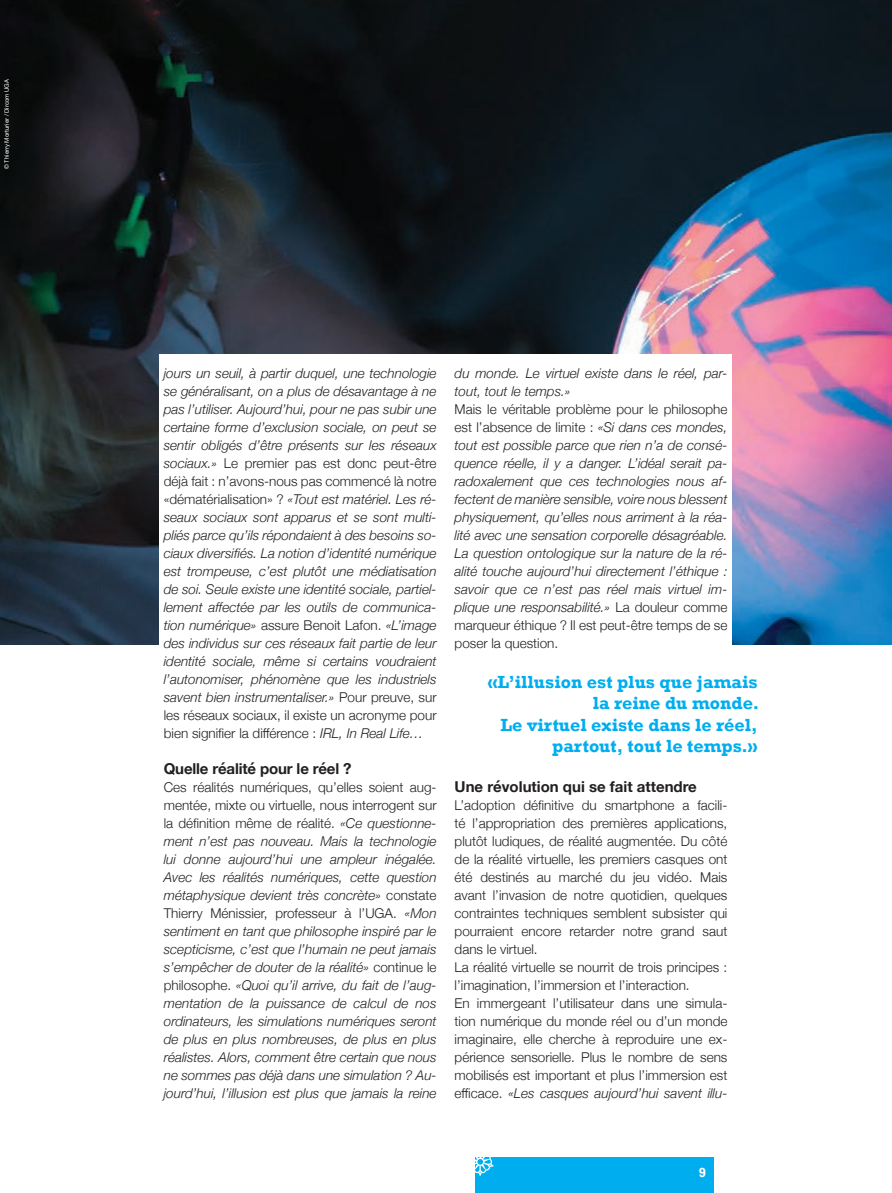
<style>
.page{position:relative;width:892px;height:1193px;background:#fff}
.page>*{position:absolute;margin:0;border:0;box-sizing:border-box;transform-origin:0 0}
.t1{font:700 18px/21.6px "Rockwell";color:#00aeef;text-align:right}
.t2{font:700 15px "Helvetica Neue";color:#231f20}
.t3{font:italic 300 13.5px/18px "Helvetica Neue";color:#231f20;text-align:justify}
.t4{font:300 13.5px/18px "Helvetica Neue";color:#231f20}
.t5{font:700 13.5px "Rockwell";color:#fff}
.t6{font:6px "Helvetica Neue";color:#fff}
.s1{font-style:normal}
.s2{font-style:italic}
</style>
<div class="page">
<div style="left:475px;top:1157px;width:238px;height:36px;background:#00aeef"></div>
<svg style="left:475px;top:1157px;width:18px;height:18px"></svg>
<img style="left:0;top:0;width:892px;height:644px">
<div style="left:159px;top:354px;width:572px;height:757px;background:#fff"></div>
<p class="t6" style="left:2px;top:169px;width:91px;rotate:-90deg">© Thierry Morturier / Dircom UGA</p>
<p class="t3" style="left:164px;top:363px;width:274px">jours un seuil, à partir duquel, une technologie se généralisant, on a plus de désavantage à ne pas l’utiliser. Aujourd’hui, pour ne pas subir une certaine forme d’exclusion sociale, on peut se sentir obligés d’être présents sur les réseaux sociaux.» <span class="s1">Le premier pas est donc peut-être déjà fait : n’avons-nous pas commencé là notre «dématérialisation» ?</span> «Tout est matériel. Les ré&shy;seaux sociaux sont apparus et se sont multi&shy;pliés parce qu’ils répondaient à des besoins so&shy;ciaux diversifiés. La notion d’identité numérique est trompeuse, c’est plutôt une médiatisation de soi. Seule existe une identité sociale, partiel&shy;lement affectée par les outils de communica&shy;tion numérique» <span class="s1">assure Benoit Lafon.</span> «L’image des individus sur ces réseaux fait partie de leur identité sociale, même si certains voudraient l’autonomiser, phénomène que les industriels savent bien instrumentaliser.» <span class="s1">Pour preuve, sur les réseaux sociaux, il existe un acronyme pour bien signifier la différence :</span> IRL, In Real Life…</p>
<p class="t2" style="left:164px;top:757px;width:189px">Quelle réalité pour le réel ?</p>
<p class="t3" style="left:164px;top:777px;width:274px"><span class="s1">Ces réalités numériques, qu’elles soient aug&shy;mentée, mixte ou virtuelle, nous interrogent sur la définition même de réalité.</span> «Ce questionne&shy;ment n’est pas nouveau. Mais la technologie lui donne aujourd’hui une ampleur inégalée.<br>Avec les réalités numériques, cette question métaphysique devient très concrète» <span class="s1">constate Thierry Ménissier, professeur à l’UGA.</span> «Mon sentiment en tant que philosophe inspiré par le scepticisme, c’est que l’humain ne peut jamais s’empêcher de douter de la réalité» <span class="s1">continue le philosophe.</span> «Quoi qu’il arrive, du fait de l’aug&shy;mentation de la puissance de calcul de nos ordinateurs, les simulations numériques seront de plus en plus nombreuses, de plus en plus réalistes. Alors, comment être certain que nous ne sommes pas déjà dans une simulation ? Au&shy;jourd’hui, l’illusion est plus que jamais la reine</p>
<p class="t3" style="left:454px;top:363px;width:274px">du monde. Le virtuel existe dans le réel, par&shy;tout, tout le temps.»</p>
<p class="t3" style="left:454px;top:399px;width:274px"><span class="s1">Mais le véritable problème pour le philosophe est l’absence de limite :</span> «Si dans ces mondes, tout est possible parce que rien n’a de consé&shy;quence réelle, il y a danger. L’idéal serait pa&shy;radoxalement que ces technologies nous af&shy;fectent de manière sensible, voire nous blessent physiquement, qu’elles nous arriment à la réa&shy;lité avec une sensation corporelle désagréable.<br>La question ontologique sur la nature de la ré&shy;alité touche aujourd’hui directement l’éthique : savoir que ce n’est pas réel mais virtuel im&shy;plique une responsabilité.» <span class="s1">La douleur comme marqueur éthique ? Il est peut-être temps de se poser la question.</span></p>
<h1 class="t1" style="left:488px;top:671px;width:273px">«L’illusion est plus que jamais la reine du monde.<br>Le virtuel existe dans le réel, partout, tout le temps.»</h1>
<p class="t2" style="left:454px;top:775px;width:244px">Une révolution qui se fait attendre</p>
<p class="t4" style="left:454px;top:795px;width:274px">L’adoption définitive du smartphone a facili&shy;té l’appropriation des premières applications, plutôt ludiques, de réalité augmentée. Du côté de la réalité virtuelle, les premiers casques ont été destinés au marché du jeu vidéo. Mais avant l’invasion de notre quotidien, quelques contraintes techniques semblent subsister qui pourraient encore retarder notre grand saut dans le virtuel.<br>La réalité virtuelle se nourrit de trois principes : l’imagination, l’immersion et l’interaction.<br>En immergeant l’utilisateur dans une simula&shy;tion numérique du monde réel ou d’un monde imaginaire, elle cherche à reproduire une ex&shy;périence sensorielle. Plus le nombre de sens mobilisés est important et plus l’immersion est efficace. <span class="s2">«Les casques aujourd’hui savent illu-</span></p>
<p class="t5" style="left:698px;top:1164px;width:9px">9</p>
</div>
